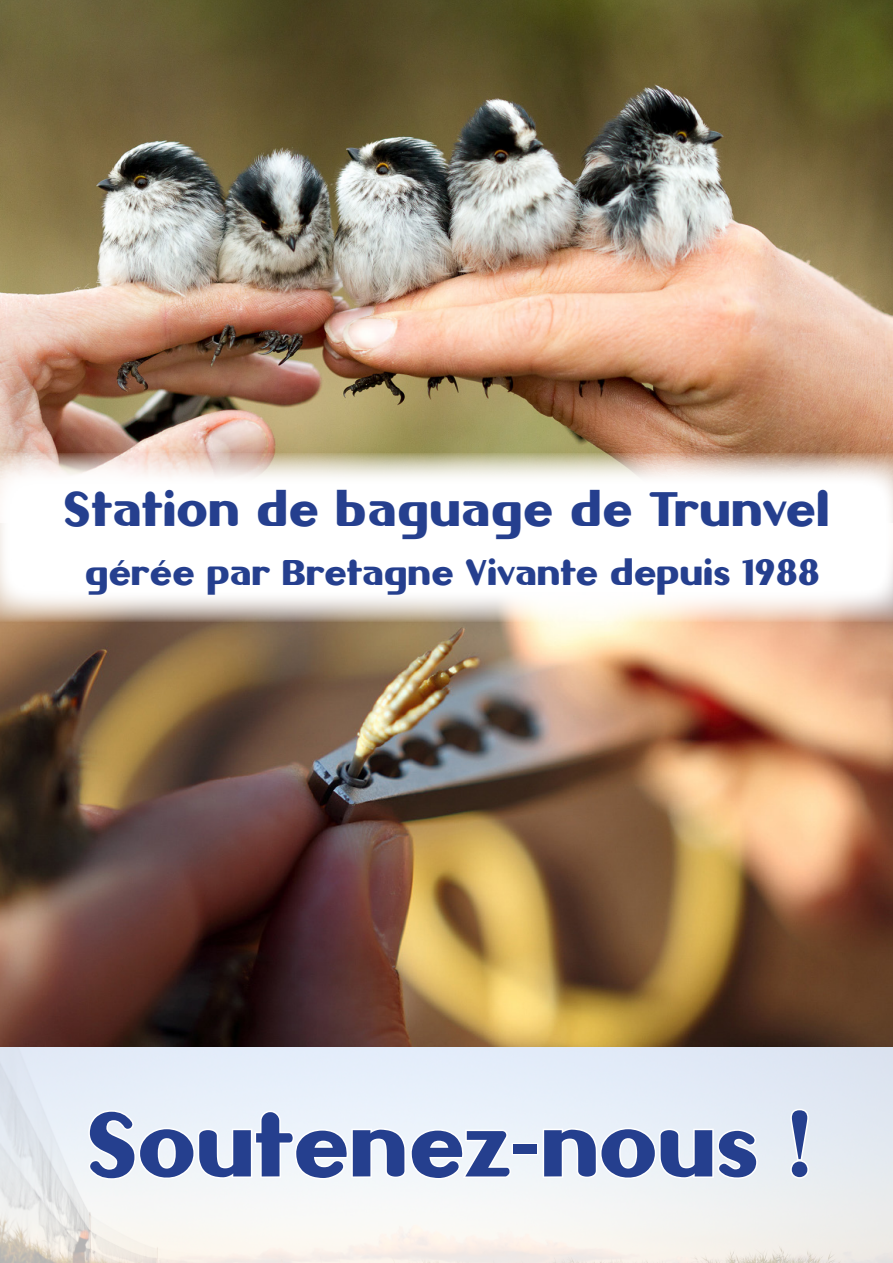
<style>
.page{position:relative;width:893px;height:1263px;background:#fff}
.page>*{position:absolute;margin:0;border:0;box-sizing:border-box;transform-origin:0 0}
.t1{font:81px "Gilgongo";color:#253f8e}
.t2{font:43.5px "Gilgongo";letter-spacing:.01em;color:#253f8e}
.t3{font:32.1px "Gilgongo";color:#253f8e}
</style>
<div class="page">
<img style="left:0;top:1046px;width:893px;height:217px">
<img style="left:0;top:0;width:893px;height:1046px">
<svg style="left:86px;top:1108px;width:427px;height:73px"></svg>
<div style="left:512px;top:1143px;width:26px;height:12px;border:3px solid #fff"></div>
<svg style="left:541px;top:1126px;width:218px;height:55px"></svg>
<svg style="left:788px;top:1107px;width:22px;height:74px"></svg>
<svg style="left:0;top:453px;width:893px;height:169px"></svg>
<svg style="left:61px;top:486px;width:180px;height:57px"></svg>
<svg style="left:255px;top:487px;width:66px;height:44px"></svg>
<svg style="left:333px;top:484px;width:223px;height:59px"></svg>
<svg style="left:568px;top:487px;width:67px;height:44px"></svg>
<svg style="left:646px;top:484px;width:185px;height:59px"></svg>
<h2 class="t2" style="left:63px;top:479px;width:768px">Station de baguage de Trunvel</h2>
<p class="t3" style="left:85px;top:550px;width:737px">gérée par Bretagne Vivante depuis 1988</p>
<p class="t1" style="left:86px;top:1089px;width:726px">Soutenez-nous !</p>
</div>
